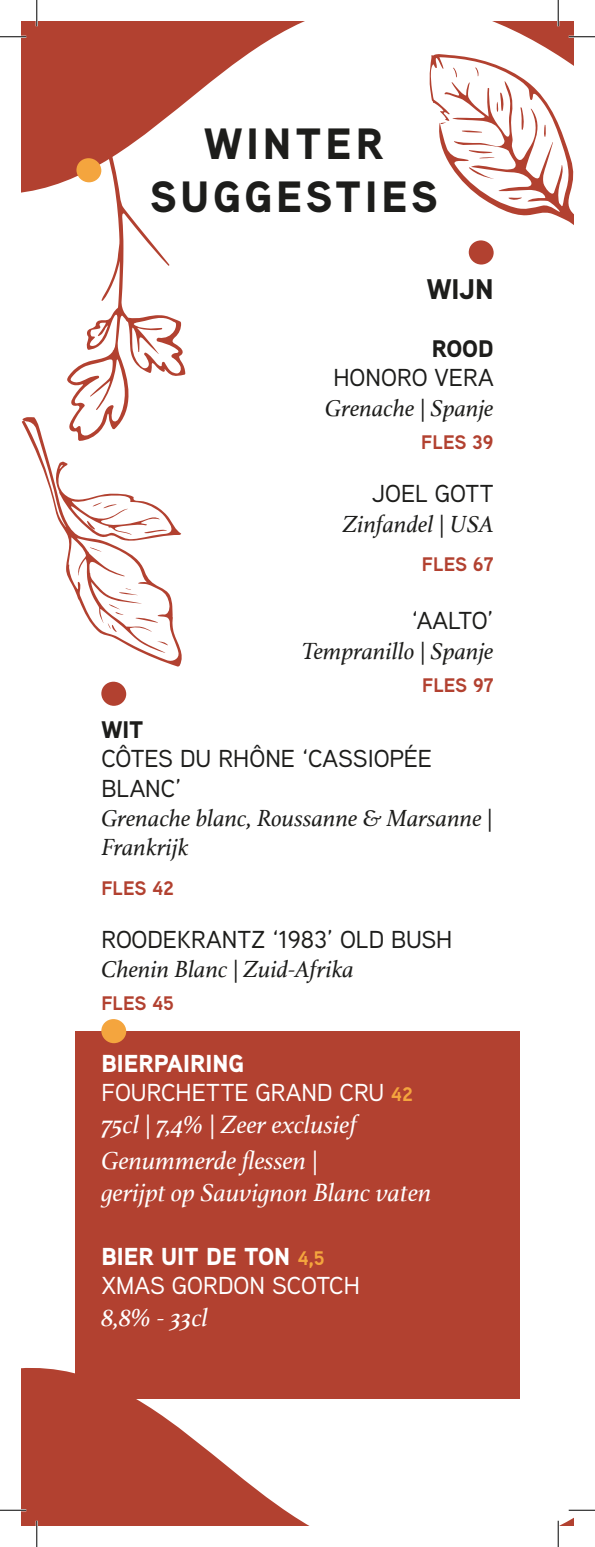
<style>
.page{position:relative;width:595px;height:1547px;background:#fff}
.page>*{position:absolute;margin:0;border:0;box-sizing:border-box;transform-origin:0 0}
.T1{font:900 43.75px/52.5px "Aaux Next";letter-spacing:.09em;color:#1d1d1b;text-align:center}
.T2{font:900 28.35px "Aaux Next";color:#1d1d1b}
.info_centreer{font:italic 26.25px/31.5px "Athelas";color:#fff}
.Info_rechts_uitgelijnd{font:italic 24.5px/29.4px "Athelas";color:#1d1d1b}
.Body_1_kolom_rechts{font:500 24.5px/29.4px "Aaux Next";color:#1d1d1b}
.Body_1_kolom_rechts-2{font:500 24.5px "Aaux Next";color:#fff}
.Body_1_kolom_rechts-3{font:900 24.5px "Aaux Next";color:#fff}
.Body_1_kolom_rechts-4{font:900 23.97px "Aaux Next";color:#1d1d1b}
.T2-2{font:900 23.97px "Aaux Next";color:#1d1d1b}
.Body_1_kolom_rechts-5{font:700 19.6px "Aaux Next";color:#b24130}
.s1{font-weight:700;font-size:19.6px;color:#f4a53e}
</style>
<div class="page">
<div style="left:75px;top:1031px;width:444px;height:367px;background:#b24130"></div>
<div style="left:468px;top:240px;width:25px;height:25px;background:#b24130;border-radius:50%"></div>
<div style="left:101px;top:682px;width:25px;height:24px;background:#b24130;border-radius:50%"></div>
<div style="left:101px;top:1019px;width:25px;height:24px;background:#f4a53e;border-radius:50%"></div>
<svg style="left:22px;top:22px;width:550px;height:171px"></svg>
<svg style="left:22px;top:1336px;width:550px;height:189px;fill:#b24130"></svg>
<svg style="left:429px;top:53px;width:143px;height:194px"></svg>
<svg style="left:67px;top:63px;width:118px;height:354px"></svg>
<svg style="left:22px;top:417px;width:160px;height:250px"></svg>
<svg style="left:119px;top:588px;width:19px;height:7px"></svg>
<svg style="left:157px;top:641px;width:11px;height:4px"></svg>
<svg style="left:135px;top:618px;width:23px;height:5px"></svg>
<svg style="left:109px;top:604px;width:11px;height:5px"></svg>
<svg style="left:115px;top:612px;width:8px;height:3px"></svg>
<svg style="left:108px;top:623px;width:9px;height:9px"></svg>
<svg style="left:90px;top:547px;width:11px;height:5px"></svg>
<svg style="left:56px;top:462px;width:126px;height:79px"></svg>
<hr style="left:0;top:36px;width:26px;height:2px;background:#fff">
<hr style="left:568px;top:36px;width:26px;height:2px;background:#fff">
<hr style="left:0;top:1509px;width:26px;height:2px;background:#fff">
<hr style="left:568px;top:1509px;width:26px;height:2px;background:#fff">
<hr style="left:36px;top:0;width:2px;height:26px;background:#fff">
<hr style="left:36px;top:1521px;width:2px;height:26px;background:#fff">
<hr style="left:557px;top:0;width:2px;height:26px;background:#fff">
<hr style="left:557px;top:1521px;width:2px;height:26px;background:#fff">
<svg style="left:0;top:36px;width:26px;height:1px"></svg>
<svg style="left:568px;top:36px;width:26px;height:1px"></svg>
<svg style="left:0;top:1510px;width:26px;height:1px"></svg>
<svg style="left:568px;top:1510px;width:26px;height:1px"></svg>
<svg style="left:36px;top:0;width:1px;height:26px"></svg>
<svg style="left:36px;top:1521px;width:1px;height:26px"></svg>
<svg style="left:557px;top:0;width:1px;height:26px"></svg>
<svg style="left:557px;top:1521px;width:1px;height:26px"></svg>
<p class="T1" style="left:150px;top:117px;width:289px">WINTER<br>SUGGESTIES</p>
<p class="T2" style="left:426px;top:269px;width:68px">WIJN</p>
<p class="Body_1_kolom_rechts-4" style="left:431px;top:331px;width:63px">ROOD</p>
<p class="Body_1_kolom_rechts" style="left:333px;top:362px;width:162px">HONORO VERA</p>
<p class="Info_rechts_uitgelijnd" style="left:325px;top:393px;width:170px">Grenache | Spanje</p>
<p class="Body_1_kolom_rechts-5" style="left:421px;top:429px;width:74px">FLES 39</p>
<p class="Body_1_kolom_rechts" style="left:371px;top:478px;width:123px">JOEL GOTT</p>
<p class="Info_rechts_uitgelijnd" style="left:342px;top:508px;width:152px">Zinfandel | USA</p>
<p class="Body_1_kolom_rechts-5" style="left:422px;top:550px;width:73px">FLES 67</p>
<p class="Body_1_kolom_rechts" style="left:411px;top:605px;width:83px">‘AALTO’</p>
<p class="Info_rechts_uitgelijnd" style="left:301px;top:635px;width:194px">Tempranillo | Spanje</p>
<p class="Body_1_kolom_rechts-5" style="left:422px;top:671px;width:73px">FLES 97</p>
<p class="T2-2" style="left:101px;top:712px;width:44px">WIT</p>
<p class="Body_1_kolom_rechts" style="left:101px;top:743px;width:332px">CÔTES DU RHÔNE ‘CASSIOPÉE<br>BLANC’</p>
<p class="Info_rechts_uitgelijnd" style="left:101px;top:803px;width:392px">Grenache blanc, Roussanne &amp; Marsanne |<br>Frankrijk</p>
<p class="Body_1_kolom_rechts-5" style="left:101px;top:874px;width:74px">FLES 42</p>
<p class="Body_1_kolom_rechts" style="left:101px;top:923px;width:352px">ROODEKRANTZ ‘1983’ OLD BUSH</p>
<p class="Info_rechts_uitgelijnd" style="left:101px;top:954px;width:254px">Chenin Blanc | Zuid-Afrika</p>
<p class="Body_1_kolom_rechts-5" style="left:101px;top:990px;width:74px">FLES 45</p>
<p class="Body_1_kolom_rechts-3" style="left:101px;top:1046px;width:144px">BIERPAIRING</p>
<p class="Body_1_kolom_rechts-2" style="left:101px;top:1076px;width:313px">FOURCHETTE GRAND CRU <span class="s1">42</span></p>
<p class="info_centreer" style="left:101px;top:1108px;width:257px">75cl | 7,4% | Zeer exclusief</p>
<p class="info_centreer" style="left:101px;top:1144px;width:331px">Genummerde flessen |<br>gerijpt op Sauvignon Blanc vaten</p>
<p class="Body_1_kolom_rechts-3" style="left:101px;top:1238px;width:225px">BIER UIT DE TON <span class="s1">4,5</span></p>
<p class="Body_1_kolom_rechts-2" style="left:101px;top:1269px;width:260px">XMAS GORDON SCOTCH</p>
<p class="info_centreer" style="left:101px;top:1301px;width:108px">8,8% - 33cl</p>
</div>
